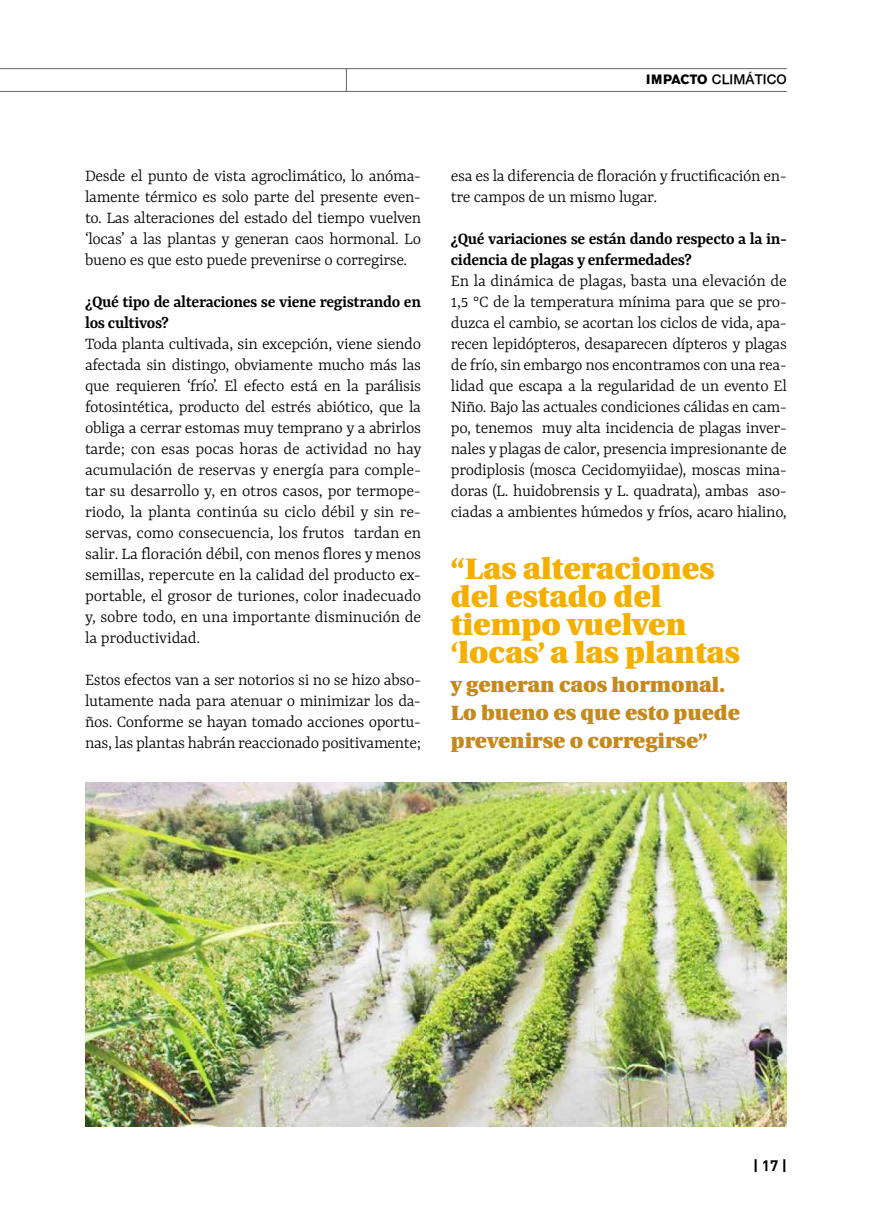
<style>
.page{position:relative;width:872px;height:1212px;background:#fff}
.page>*{position:absolute;margin:0;border:0;box-sizing:border-box;transform-origin:0 0}
.t1{font:900 29.55px/28.3px "Utopia";color:#f5af00}
.t2{font:900 20.55px/28.3px "Utopia";color:#c6891d}
.t3{font:300 18px/21px "Rasa";letter-spacing:-.02em;color:#000;text-align:justify}
.t4{font:600 18px/21px "Rasa";letter-spacing:-.02em;color:#000}
.t5{font:700 15px "DIN Pro";color:#000}
.t6{font:500 13.5px "Helvetica Neue";letter-spacing:.01em;color:#000}
.s1{font-family:"AG Old Face";font-weight:700}
</style>
<div class="page">
<hr style="left:0;top:91px;width:787px;height:1px;background:#67676b">
<hr style="left:0;top:68px;width:787px;height:1px;background:#67676b">
<svg style="left:346px;top:68px;width:1px;height:23px"></svg>
<img style="left:85px;top:783px;width:702px;height:344px">
<p class="t6" style="left:646px;top:71px;width:142px"><span class="s1">IMPACTO</span> CLIMÁTICO</p>
<p class="t3" style="left:85px;top:166px;width:337px">Desde el punto de vista agroclimático, lo anóma&shy;lamente térmico es solo parte del presente even&shy;to. Las alteraciones del estado del tiempo vuelven ‘locas’ a las plantas y generan caos hormonal. Lo bueno es que esto puede prevenirse o corregirse.</p>
<p class="t4" style="left:85px;top:292px;width:337px">¿Qué tipo de alteraciones se viene registrando en los cultivos?</p>
<p class="t3" style="left:85px;top:334px;width:338px">Toda planta cultivada, sin excepción, viene siendo afectada sin distingo, obviamente mucho más las que requieren ‘frío’. El efecto está en la parálisis fotosintética, producto del estrés abiótico, que la obliga a cerrar estomas muy temprano y a abrirlos tarde; con esas pocas horas de actividad no hay acumulación de reservas y energía para comple&shy;tar su desarrollo y, en otros casos, por termope&shy;riodo, la planta continúa su ciclo débil y sin re&shy;servas, como consecuencia, los frutos tardan en salir. La floración débil, con menos flores y menos semillas, repercute en la calidad del producto ex&shy;portable, el grosor de turiones, color inadecuado y, sobre todo, en una importante disminución de la productividad.</p>
<p class="t3" style="left:85px;top:670px;width:337px">Estos efectos van a ser notorios si no se hizo abso&shy;lutamente nada para atenuar o minimizar los da&shy;ños. Conforme se hayan tomado acciones oportu&shy;nas, las plantas habrán reaccionado positivamente;</p>
<p class="t3" style="left:451px;top:166px;width:337px">esa es la diferencia de floración y fructificación en&shy;tre campos de un mismo lugar.</p>
<p class="t4" style="left:451px;top:229px;width:337px">¿Qué variaciones se están dando respecto a la in&shy;cidencia de plagas y enfermedades?</p>
<p class="t3" style="left:451px;top:271px;width:337px">En la dinámica de plagas, basta una elevación de 1,5 °C de la temperatura mínima para que se pro&shy;duzca el cambio, se acortan los ciclos de vida, apa&shy;recen lepidópteros, desaparecen dípteros y plagas de frío, sin embargo nos encontramos con una rea&shy;lidad que escapa a la regularidad de un evento El Niño. Bajo las actuales condiciones cálidas en cam&shy;po, tenemos muy alta incidencia de plagas inver&shy;nales y plagas de calor, presencia impresionante de prodiplosis (mosca Cecidomyiidae), moscas mina&shy;doras (L. huidobrensis y L. quadrata), ambas aso&shy;ciadas a ambientes húmedos y fríos, acaro hialino,</p>
<h1 class="t1" style="left:451px;top:554px;width:290px">“Las alteraciones del estado del tiempo vuelven ‘locas’ a las plantas</h1>
<p class="t2" style="left:451px;top:671px;width:290px">y generan caos hormonal.<br>Lo bueno es que esto puede prevenirse o corregirse”</p>
<p class="t5" style="left:753px;top:1156px;width:35px">| 17 |</p>
</div>
